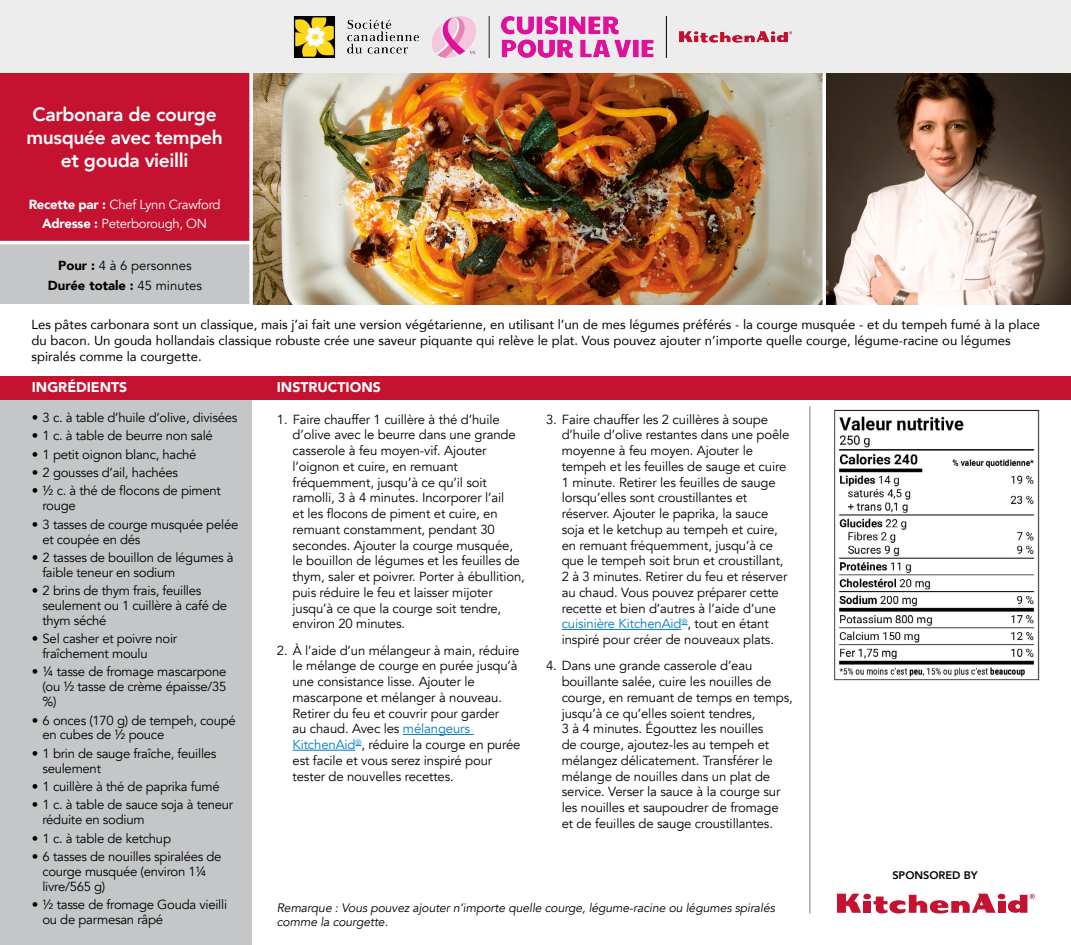
<style>
.page{position:relative;width:1071px;height:945px;background:#fff}
.page>*{position:absolute;margin:0;border:0;box-sizing:border-box;transform-origin:0 0}
.t1{font:800 19.25px/22.8px "Avenir";letter-spacing:-.02em;color:#fff;text-align:center}
.t2{font:900 14px "Avenir";color:#fff}
.t3{font:13.12px/15.8px "Avenir";letter-spacing:-.01em;color:#000}
.t4{font:13.12px/15.8px "Avenir";color:#000}
.t5{font:13.12px/19.2px "Avenir";letter-spacing:-.02em;color:#fff;text-align:center}
.t6{font:italic 12.25px/14px "Avenir";letter-spacing:-.01em;color:#000}
.t7{font:800 11.03px "Avenir";color:#000}
.s1{font-weight:900}
.s2{color:#0079c1}
</style>
<div class="page">
<div style="left:0;top:399px;width:252px;height:546px;background:#c4c6c8"></div>
<div style="left:0;top:376px;width:1071px;height:23px;background:#c41230"></div>
<hr style="left:810px;top:406px;width:1px;height:508px;background:#77787b">
<div style="left:863px;top:901px;width:8px;height:12px;background:#c41230"></div>
<div style="left:863px;top:894px;width:8px;height:5px;background:#c41230;border-radius:50%"></div>
<svg style="left:837px;top:894px;width:24px;height:19px"></svg>
<svg style="left:874px;top:894px;width:161px;height:20px"></svg>
<div style="left:0;top:20px;width:252px;height:223px;background:#c41230"></div>
<div style="left:0;top:243px;width:252px;height:61px;background:#c4c6c8"></div>
<hr style="left:0;top:241px;width:251px;height:3px;background:#fff">
<hr style="left:403px;top:734px;width:71px;height:1px;background:#0079c1">
<hr style="left:293px;top:750px;width:62px;height:1px;background:#0079c1">
<hr style="left:562px;top:629px;width:119px;height:1px;background:#0079c1">
<img style="left:253px;top:73px;width:818px;height:231px">
<img style="left:834px;top:409px;width:206px;height:271px">
<svg style="left:822px;top:73px;width:4px;height:232px"></svg>
<svg style="left:249px;top:73px;width:4px;height:232px"></svg>
<div style="left:0;top:0;width:1071px;height:73px;background:#ededee"></div>
<img style="left:273px;top:16px;width:540px;height:62px">
<h1 class="t1" style="left:27px;top:103px;width:198px">Carbonara de courge musquée avec tempeh et gouda vieilli</h1>
<p class="t5" style="left:29px;top:195px;width:193px"><span class="s1">Recette par :</span> Chef Lynn Crawford<br><span class="s1">Adresse :</span> Peterborough, ON</p>
<p class="t3" style="left:48px;top:256px;width:156px;line-height:19.2px;text-align:center"><span class="s1">Pour :</span> 4 à 6 personnes<br><span class="s1">Durée totale :</span> 45 minutes</p>
<p class="t4" style="left:32px;top:316px;width:1010px">Les pâtes carbonara sont un classique, mais j’ai fait une version végétarienne, en utilisant l’un de mes légumes préférés - la courge musquée - et du tempeh fumé à la place du bacon. Un gouda hollandais classique robuste crée une saveur piquante qui relève le plat. Vous pouvez ajouter n’importe quelle courge, légume-racine ou légumes spiralés comme la courgette.</p>
<p class="t2" style="left:32px;top:376px;width:97px">INGRÉDIENTS</p>
<p class="t2" style="left:277px;top:376px;width:105px">INSTRUCTIONS</p>
<p class="t3" style="left:32px;top:410px;width:207px">• 3 c. à table d’huile d’olive, divisées</p>
<p class="t3" style="left:32px;top:428px;width:183px">• 1 c. à table de beurre non salé</p>
<p class="t3" style="left:32px;top:446px;width:166px">• 1 petit oignon blanc, haché</p>
<p class="t3" style="left:32px;top:465px;width:148px">• 2 gousses d’ail, hachées</p>
<p class="t3" style="left:42px;top:484px;width:180px;line-height:14.9px;text-indent:-11px">• ½ c. à thé de flocons de piment rouge</p>
<p class="t3" style="left:42px;top:517px;width:197px;line-height:14.9px;text-indent:-10px">• 3 tasses de courge musquée pelée et coupée en dés</p>
<p class="t3" style="left:42px;top:550px;width:193px;line-height:14.9px;text-indent:-11px">• 2 tasses de bouillon de légumes à faible teneur en sodium</p>
<p class="t3" style="left:42px;top:583px;width:186px;line-height:14.9px;text-indent:-11px">• 2 brins de thym frais, feuilles seulement ou 1 cuillère à café de thym séché</p>
<p class="t3" style="left:42px;top:632px;width:136px;line-height:14.9px;text-indent:-10px">• Sel casher et poivre noir fraîchement moulu</p>
<p class="t3" style="left:42px;top:665px;width:186px;line-height:14.9px;text-align:justify;text-indent:-10px">• ¼ tasse de fromage mascarpone (ou ½ tasse de crème épaisse/35 %)</p>
<p class="t3" style="left:42px;top:713px;width:195px;line-height:14.9px;text-indent:-11px">• 6 onces (170 g) de tempeh, coupé en cubes de ½ pouce</p>
<p class="t3" style="left:42px;top:746px;width:176px;line-height:14.9px;text-indent:-10px">• 1 brin de sauge fraîche, feuilles seulement</p>
<p class="t3" style="left:32px;top:779px;width:189px">• 1 cuillère à thé de paprika fumé</p>
<p class="t3" style="left:42px;top:798px;width:192px;line-height:14.9px;text-indent:-11px">• 1 c. à table de sauce soja à teneur réduite en sodium</p>
<p class="t3" style="left:32px;top:831px;width:141px">• 1 c. à table de ketchup</p>
<p class="t3" style="left:42px;top:849px;width:181px;line-height:14.9px;text-indent:-10px">• 6 tasses de nouilles spiralées de courge musquée (environ 1¼ livre/565 g)</p>
<p class="t3" style="left:42px;top:897px;width:186px;line-height:14.9px;text-indent:-10px">• ½ tasse de fromage Gouda vieilli ou de parmesan râpé</p>
<p class="t3" style="left:293px;top:412px;width:234px;text-indent:-16px">1. Faire chauffer 1 cuillère à thé d’huile d’olive avec le beurre dans une grande casserole à feu moyen-vif. Ajouter l’oignon et cuire, en remuant fréquemment, jusqu’à ce qu’il soit ramolli, 3 à 4 minutes. Incorporer l’ail<br>et les flocons de piment et cuire, en remuant constamment, pendant 30 secondes. Ajouter la courge musquée, le bouillon de légumes et les feuilles de thym, saler et poivrer. Porter à ébullition, puis réduire le feu et laisser mijoter jusqu’à ce que la courge soit tendre, environ 20 minutes.</p>
<p class="t3" style="left:293px;top:643px;width:229px;text-indent:-16px">2. À l’aide d’un mélangeur à main, réduire le mélange de courge en purée jusqu’à une consistance lisse. Ajouter le mascarpone et mélanger à nouveau.<br>Retirer du feu et couvrir pour garder<br>au chaud. Avec les <span class="s2">mélangeurs KitchenAid</span><sup>®</sup>, réduire la courge en purée est facile et vous serez inspiré pour tester de nouvelles recettes.</p>
<p class="t3" style="left:562px;top:412px;width:229px;text-indent:-16px">3. Faire chauffer les 2 cuillères à soupe d’huile d’olive restantes dans une poêle moyenne à feu moyen. Ajouter le tempeh et les feuilles de sauge et cuire 1 minute. Retirer les feuilles de sauge lorsqu’elles sont croustillantes et réserver. Ajouter le paprika, la sauce soja et le ketchup au tempeh et cuire, en remuant fréquemment, jusqu’à ce que le tempeh soit brun et croustillant, 2 à 3 minutes. Retirer du feu et réserver au chaud. Vous pouvez préparer cette recette et bien d’autres à l’aide d’une <span class="s2">cuisinière KitchenAid</span><sup>®</sup>, tout en étant inspiré pour créer de nouveaux plats.</p>
<p class="t3" style="left:562px;top:658px;width:233px;text-indent:-16px">4. Dans une grande casserole d’eau bouillante salée, cuire les nouilles de courge, en remuant de temps en temps, jusqu’à ce qu’elles soient tendres,<br>3 à 4 minutes. Égouttez les nouilles<br>de courge, ajoutez-les au tempeh et mélangez délicatement. Transférer le mélange de nouilles dans un plat de service. Verser la sauce à la courge sur les nouilles et saupoudrer de fromage et de feuilles de sauge croustillantes.</p>
<p class="t6" style="left:277px;top:901px;width:500px">Remarque : Vous pouvez ajouter n’importe quelle courge, légume-racine ou légumes spiralés comme la courgette.</p>
<p class="t7" style="left:892px;top:866px;width:87px">SPONSORED BY</p>
</div>
